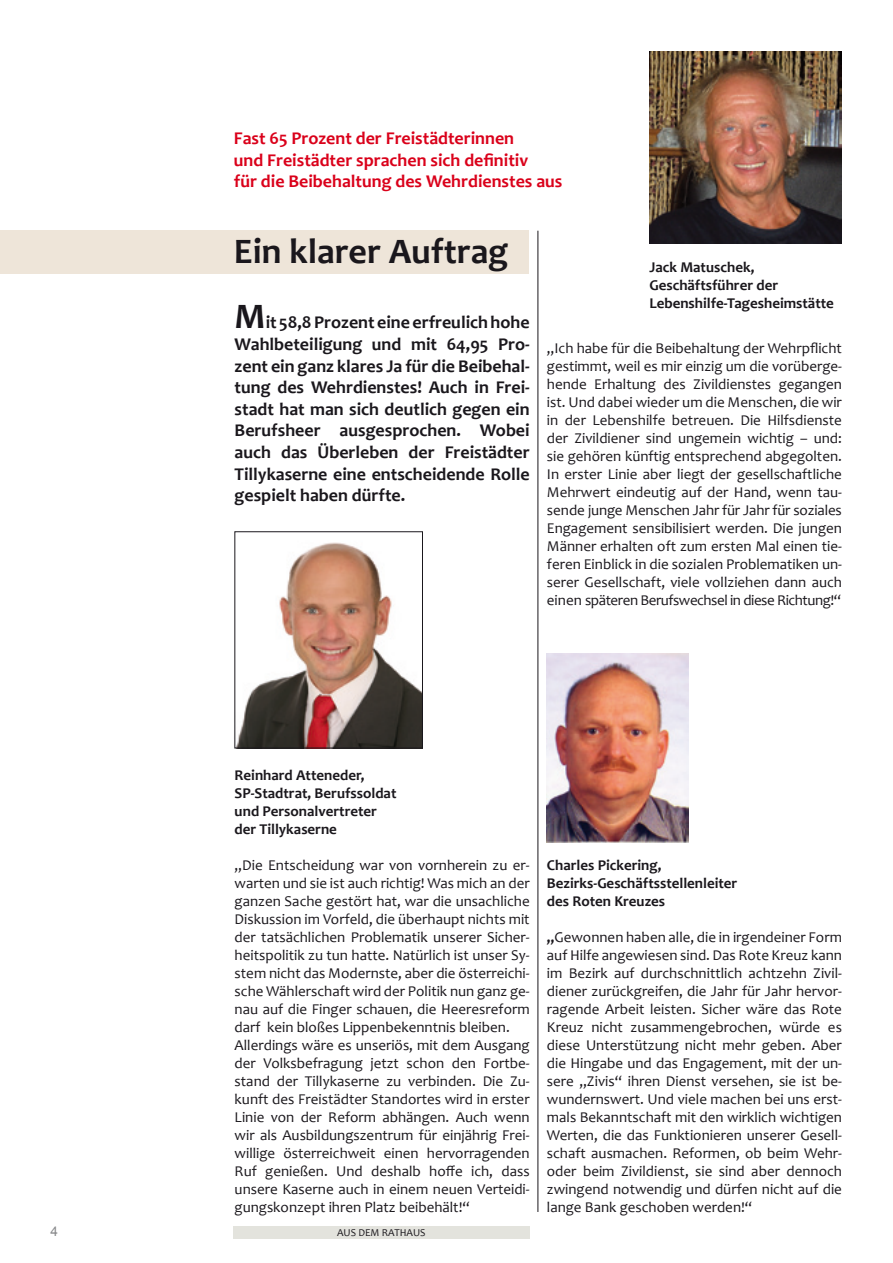
<style>
.page{position:relative;width:893px;height:1263px;background:#fff}
.page>*{position:absolute;margin:0;border:0;box-sizing:border-box;transform-origin:0 0}
.t1{font:700 36px "Candara";color:#1a171c}
.t2{font:700 18px/21.6px "Candara";color:#1a171c;text-align:justify}
.t3{font:700 18px/21.6px "Candara";color:#da001a}
.t4{font:15px/18px "Candara";color:#1a171c;text-align:justify}
.t5{font:700 15px/18px "Candara";color:#1a171c}
.t6{font:13.5px "Arial";color:#87888a}
.t7{font:10.5px "Candara";color:#1a171c}
.s1{font-size:36px}
.s2{font-weight:700}
</style>
<div class="page">
<div style="left:233px;top:1226px;width:297px;height:12px;background:#e3e3dd"></div>
<div style="left:0;top:231px;width:529px;height:43px;background:#eee5d9"></div>
<img style="left:234px;top:531px;width:187px;height:217px">
<img style="left:547px;top:654px;width:142px;height:188px">
<img style="left:649px;top:51px;width:193px;height:193px">
<hr style="left:538px;top:231px;width:1px;height:981px;background:#1a171c">
<div style="left:235px;top:531px;width:188px;height:217px;border:1px solid #1a171c"></div>
<p class="t3" style="left:234px;top:128px;width:330px">Fast 65 Prozent der Freistädterinnen<br>und Freistädter sprachen sich definitiv<br>für die Beibehaltung des Wehrdienstes aus</p>
<h1 class="t1" style="left:234px;top:230px;width:276px">Ein klarer Auftrag</h1>
<p class="t2" style="left:235px;top:312px;width:297px"><span class="s1">M</span>it 58,8 Prozent eine erfreulich hohe Wahlbeteiligung und mit 64,95 Pro&shy;zent ein ganz klares Ja für die Beibehal&shy;tung des Wehrdienstes! Auch in Frei&shy;stadt hat man sich deutlich gegen ein Berufsheer ausgesprochen. Wobei auch das Überleben der Freistädter Tillykaserne eine entscheidende Rolle gespielt haben dürfte.</p>
<p class="t5" style="left:649px;top:259px;width:186px">Jack Matuschek,<br>Geschäftsführer der<br>Lebenshilfe-Tagesheimstätte</p>
<p class="t4" style="left:547px;top:339px;width:297px">„Ich habe für die Beibehaltung der Wehrpflicht gestimmt, weil es mir einzig um die vorüberge&shy;hende Erhaltung des Zivildienstes gegangen ist. Und dabei wieder um die Menschen, die wir in der Lebenshilfe betreuen. Die Hilfsdienste der Zivildiener sind ungemein wichtig – und: sie gehören künftig entsprechend abgegolten.<br>In erster Linie aber liegt der gesellschaftliche Mehrwert eindeutig auf der Hand, wenn tau&shy;sende junge Menschen Jahr für Jahr für soziales Engagement sensibilisiert werden. Die jungen Männer erhalten oft zum ersten Mal einen tie&shy;feren Einblick in die sozialen Problematiken un&shy;serer Gesellschaft, viele vollziehen dann auch einen späteren Berufswechsel in diese Richtung!“</p>
<p class="t5" style="left:235px;top:766px;width:163px">Reinhard Atteneder,<br>SP-Stadtrat, Berufssoldat und Personalvertreter der Tillykaserne</p>
<p class="t4" style="left:235px;top:856px;width:297px;text-align:left">„Die Entscheidung war von vornherein zu er&shy;warten und sie ist auch richtig! Was mich an der ganzen Sache gestört hat, war die unsachliche Diskussion im Vorfeld, die überhaupt nichts mit der tatsächlichen Problematik unserer Sicher&shy;heitspolitik zu tun hatte. Natürlich ist unser Sy&shy;stem nicht das Modernste, aber die österreichi&shy;sche Wählerschaft wird der Politik nun ganz ge&shy;nau auf die Finger schauen, die Heeresreform darf kein bloßes Lippenbekenntnis bleiben.<br>Allerdings wäre es unseriös, mit dem Ausgang der Volksbefragung jetzt schon den Fortbe&shy;stand der Tillykaserne zu verbinden. Die Zu&shy;kunft des Freistädter Standortes wird in erster Linie von der Reform abhängen. Auch wenn wir als Ausbildungszentrum für einjährig Frei&shy;willige österreichweit einen hervorragenden Ruf genießen. Und deshalb hoffe ich, dass unsere Kaserne auch in einem neuen Verteidi&shy;gungskonzept ihren Platz beibehält!“</p>
<p class="t6" style="left:50px;top:1222px;width:9px">4</p>
<p class="t7" style="left:337px;top:1226px;width:90px">AUS DEM RATHAUS</p>
<p class="t5" style="left:547px;top:856px;width:192px">Charles Pickering,<br>Bezirks-Geschäftsstellenleiter des Roten Kreuzes</p>
<p class="t4" style="left:547px;top:928px;width:297px"><span class="s2">„</span>Gewonnen haben alle, die in irgendeiner Form auf Hilfe angewiesen sind. Das Rote Kreuz kann im Bezirk auf durchschnittlich achtzehn Zivil&shy;diener zurückgreifen, die Jahr für Jahr hervor&shy;ragende Arbeit leisten. Sicher wäre das Rote Kreuz nicht zusammengebrochen, würde es diese Unterstützung nicht mehr geben. Aber die Hingabe und das Engagement, mit der un&shy;sere „Zivis“ ihren Dienst versehen, sie ist be&shy;wundernswert. Und viele machen bei uns erst&shy;mals Bekanntschaft mit den wirklich wichtigen Werten, die das Funktionieren unserer Gesell&shy;schaft ausmachen. Reformen, ob beim Wehr&shy;oder beim Zivildienst, sie sind aber dennoch zwingend notwendig und dürfen nicht auf die lange Bank geschoben werden!“</p>
</div>
